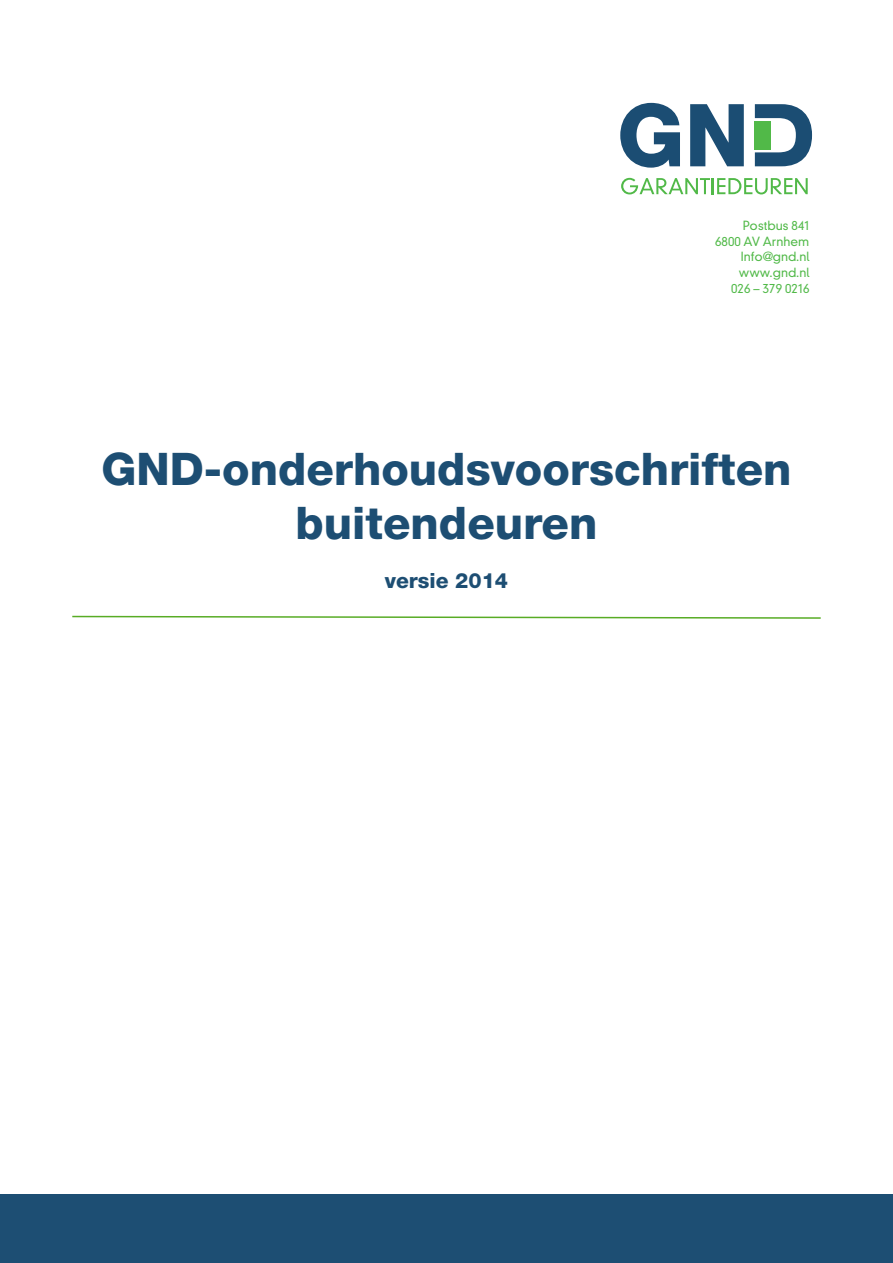
<style>
.page{position:relative;width:893px;height:1263px;background:#fff}
.page>*{position:absolute;margin:0;border:0;box-sizing:border-box;transform-origin:0 0}
.t1{font:800 45px "Helvetica Neue LT Std";color:#1d4e73}
.t2{font:800 21px "Helvetica Neue LT Std";color:#1d4e73}
.t3{font:300 12.3px "DIN Neuzeit Grotesk Std";color:#51b948}
</style>
<div class="page">
<div style="left:0;top:1195px;width:893px;height:68px;background:#1d4e73"></div>
<svg style="left:72px;top:615px;width:749px;height:4px"></svg>
<svg style="left:620px;top:103px;width:60px;height:65px"></svg>
<svg style="left:690px;top:104px;width:54px;height:62px"></svg>
<svg style="left:755px;top:104px;width:57px;height:62px"></svg>
<div style="left:755px;top:121px;width:16px;height:28px;background:#51b948"></div>
<svg style="left:621px;top:178px;width:187px;height:16px"></svg>
<p class="t3" style="left:743px;top:218px;width:68px">Postbus 841</p>
<p class="t3" style="left:715px;top:234px;width:96px">6800 AV Arnhem</p>
<p class="t3" style="left:741px;top:250px;width:70px">Info@gnd.nl</p>
<p class="t3" style="left:739px;top:265px;width:72px">www.gnd.nl</p>
<p class="t3" style="left:731px;top:281px;width:80px">026 – 379 0216</p>
<p class="t1" style="left:101px;top:442px;width:692px">GND-onderhoudsvoorschriften</p>
<p class="t1" style="left:296px;top:496px;width:303px">buitendeuren</p>
<p class="t2" style="left:385px;top:568px;width:125px">versie 2014</p>
</div>
